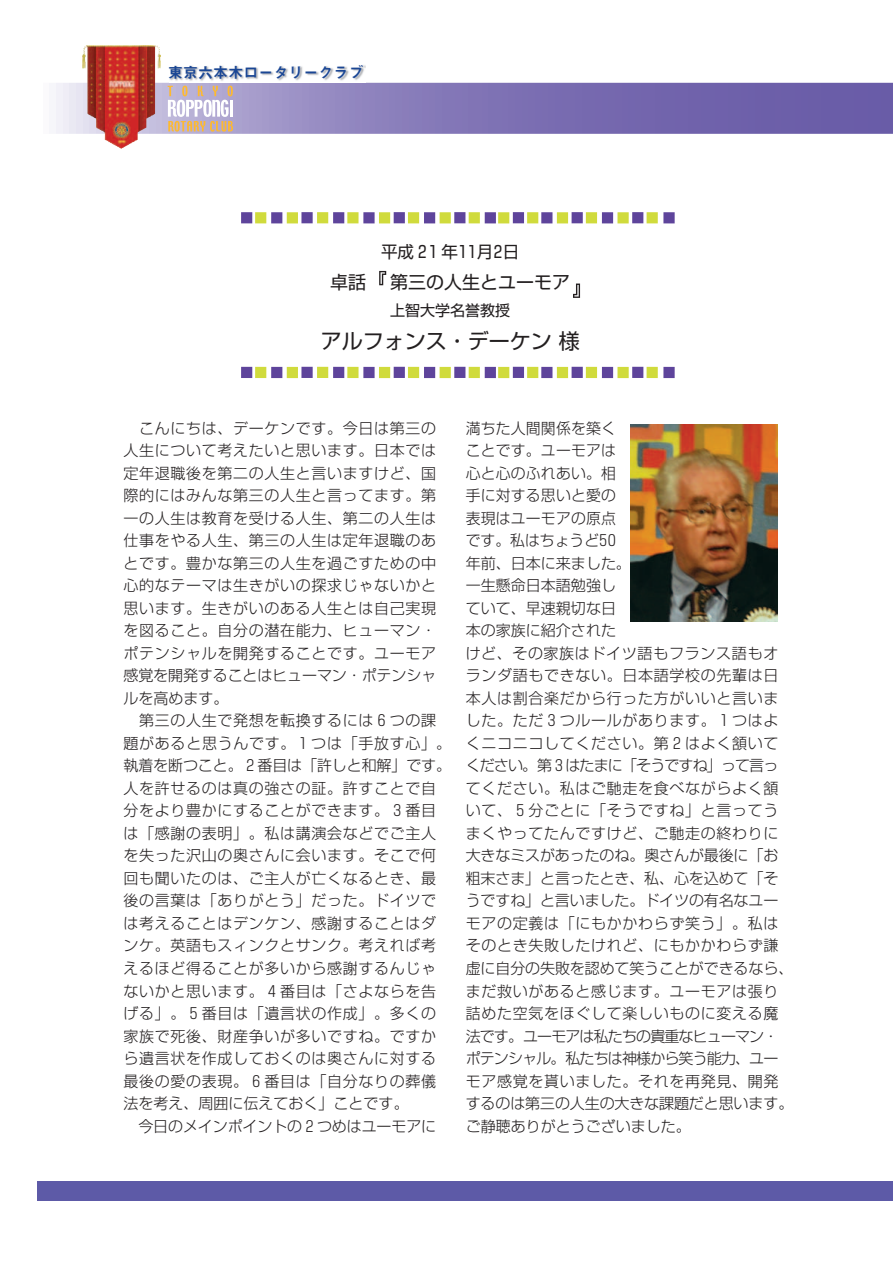
<style>
.page{position:relative;width:893px;height:1265px;background:#fff}
.page>*{position:absolute;margin:0;border:0;box-sizing:border-box;transform-origin:0 0}
.t1{font:21px "Shin Go";color:#231f20}
.t2{font:18px "Shin Go";color:#231f20}
.t3{font:16.5px "Shin Go";letter-spacing:-.21em;color:#231f20}
.t4{font:300 15px/22.5px "Shin Go";letter-spacing:.045em;color:#231f20}
.t5{font:300 15px/22.5px "Shin Go";letter-spacing:.015em;color:#231f20}
.t6{font:15px "Shin Go";color:#231f20}
.t7{font:14.85px "Midashi Go MB31";letter-spacing:.01em;color:#1a4694}
</style>
<div class="page">
<div style="left:38px;top:1181px;width:854px;height:19px;background:#5d5aa7"></div>
<img style="left:170px;top:65px;width:195px;height:16px">
<img style="left:82px;top:45px;width:79px;height:104px">
<svg style="left:56px;top:83px;width:836px;height:51px"></svg>
<svg style="left:379px;top:271px;width:7px;height:14px"></svg>
<svg style="left:573px;top:283px;width:7px;height:15px"></svg>
<div style="left:241px;top:212px;width:11px;height:11px;background:#5e449b"></div>
<div style="left:255px;top:212px;width:11px;height:11px;background:#d0db3c"></div>
<div style="left:271px;top:212px;width:11px;height:11px;background:#5e449b"></div>
<div style="left:287px;top:212px;width:11px;height:11px;background:#d0db3c"></div>
<div style="left:301px;top:212px;width:12px;height:11px;background:#5e449b"></div>
<div style="left:317px;top:212px;width:11px;height:11px;background:#d0db3c"></div>
<div style="left:333px;top:212px;width:11px;height:11px;background:#5e449b"></div>
<div style="left:347px;top:212px;width:11px;height:11px;background:#d0db3c"></div>
<div style="left:363px;top:212px;width:11px;height:11px;background:#5e449b"></div>
<div style="left:379px;top:212px;width:11px;height:11px;background:#d0db3c"></div>
<div style="left:393px;top:212px;width:12px;height:11px;background:#5e449b"></div>
<div style="left:408px;top:212px;width:11px;height:11px;background:#d0db3c"></div>
<div style="left:424px;top:212px;width:11px;height:11px;background:#5e449b"></div>
<div style="left:439px;top:212px;width:12px;height:11px;background:#d0db3c"></div>
<div style="left:454px;top:212px;width:11px;height:11px;background:#5e449b"></div>
<div style="left:468px;top:212px;width:12px;height:11px;background:#d0db3c"></div>
<div style="left:484px;top:212px;width:12px;height:11px;background:#5e449b"></div>
<div style="left:498px;top:212px;width:11px;height:11px;background:#d0db3c"></div>
<div style="left:513px;top:212px;width:11px;height:11px;background:#5e449b"></div>
<div style="left:527px;top:212px;width:11px;height:11px;background:#d0db3c"></div>
<div style="left:541px;top:212px;width:11px;height:11px;background:#5e449b"></div>
<div style="left:557px;top:212px;width:11px;height:11px;background:#d0db3c"></div>
<div style="left:571px;top:212px;width:11px;height:11px;background:#5e449b"></div>
<div style="left:586px;top:212px;width:11px;height:11px;background:#d0db3c"></div>
<div style="left:602px;top:212px;width:11px;height:11px;background:#5e449b"></div>
<div style="left:617px;top:212px;width:11px;height:11px;background:#d0db3c"></div>
<div style="left:632px;top:212px;width:11px;height:11px;background:#5e449b"></div>
<div style="left:646px;top:212px;width:11px;height:11px;background:#d0db3c"></div>
<div style="left:241px;top:367px;width:11px;height:11px;background:#5e449b"></div>
<div style="left:255px;top:367px;width:11px;height:11px;background:#d0db3c"></div>
<div style="left:271px;top:367px;width:11px;height:11px;background:#5e449b"></div>
<div style="left:287px;top:367px;width:11px;height:11px;background:#d0db3c"></div>
<div style="left:301px;top:367px;width:12px;height:11px;background:#5e449b"></div>
<div style="left:317px;top:367px;width:11px;height:11px;background:#d0db3c"></div>
<div style="left:333px;top:367px;width:11px;height:11px;background:#5e449b"></div>
<div style="left:347px;top:367px;width:11px;height:11px;background:#d0db3c"></div>
<div style="left:363px;top:367px;width:11px;height:11px;background:#5e449b"></div>
<div style="left:379px;top:367px;width:11px;height:11px;background:#d0db3c"></div>
<div style="left:393px;top:367px;width:12px;height:11px;background:#5e449b"></div>
<div style="left:408px;top:367px;width:11px;height:11px;background:#d0db3c"></div>
<div style="left:424px;top:367px;width:11px;height:11px;background:#5e449b"></div>
<div style="left:439px;top:367px;width:12px;height:11px;background:#d0db3c"></div>
<div style="left:454px;top:367px;width:11px;height:11px;background:#5e449b"></div>
<div style="left:468px;top:367px;width:12px;height:11px;background:#d0db3c"></div>
<div style="left:484px;top:367px;width:12px;height:11px;background:#5e449b"></div>
<div style="left:498px;top:367px;width:11px;height:11px;background:#d0db3c"></div>
<div style="left:513px;top:367px;width:11px;height:11px;background:#5e449b"></div>
<div style="left:527px;top:367px;width:11px;height:11px;background:#d0db3c"></div>
<div style="left:541px;top:367px;width:11px;height:11px;background:#5e449b"></div>
<div style="left:557px;top:367px;width:11px;height:11px;background:#d0db3c"></div>
<div style="left:571px;top:367px;width:11px;height:11px;background:#5e449b"></div>
<div style="left:586px;top:367px;width:11px;height:11px;background:#d0db3c"></div>
<div style="left:602px;top:367px;width:11px;height:11px;background:#5e449b"></div>
<div style="left:617px;top:367px;width:11px;height:11px;background:#d0db3c"></div>
<div style="left:632px;top:367px;width:11px;height:11px;background:#5e449b"></div>
<div style="left:646px;top:367px;width:11px;height:11px;background:#d0db3c"></div>
<div style="left:663px;top:212px;width:11px;height:11px;background:#5e449b"></div>
<div style="left:663px;top:367px;width:11px;height:11px;background:#5e449b"></div>
<img style="left:630px;top:425px;width:147px;height:196px">
<p class="t7" style="left:168px;top:67px;width:197px">東京六本木ロータリークラブ</p>
<p class="t3" style="left:381px;top:245px;width:140px">平成２１年１１月２日</p>
<p class="t2" style="left:330px;top:275px;width:241px">卓話　 第三の人生とユーモア</p>
<p class="t6" style="left:390px;top:305px;width:121px">上智大学名誉教授</p>
<h1 class="t1" style="left:321px;top:333px;width:260px">アルフォンス・デーケン 様</h1>
<p class="t4" style="left:123px;top:419px;width:329px">　こんにちは、デーケンです。今日は第三の人生について考えたいと思います。日本では定年退職後を第二の人生と言いますけど、国際的にはみんな第三の人生と言ってます。第一の人生は教育を受ける人生、第二の人生は仕事をやる人生、第三の人生は定年退職のあとです。豊かな第三の人生を過ごすための中心的なテーマは生きがいの探求じゃないかと思います。生きがいのある人生とは自己実現を図ること。自分の潜在能力、ヒューマン・ポテンシャルを開発することです。ユーモア感覚を開発することはヒューマン・ポテンシャルを高めます。<br>　第三の人生で発想を転換するには６つの課題があると思うんです。１つは「手放す心」。執着を断つこと。２番目は「許しと和解」です。人を許せるのは真の強さの証。許すことで自分をより豊かにすることができます。３番目は「感謝の表明」。私は講演会などでご主人を失った沢山の奥さんに会います。そこで何回も聞いたのは、ご主人が亡くなるとき、最後の言葉は「ありがとう」だった。ドイツでは考えることはデンケン、感謝することはダンケ。英語もスィンクとサンク。考えれば考えるほど得ることが多いから感謝するんじゃないかと思います。４番目は「さよならを告げる」。５番目は「遺言状の作成」。多くの家族で死後、財産争いが多いですね。ですから遺言状を作成しておくのは奥さんに対する最後の愛の表現。６番目は「自分なりの葬儀法を考え、周囲に伝えておく」ことです。<br>　今日のメインポイントの２つめはユーモアに</p>
<p class="t5" style="left:465px;top:419px;width:329px">満ちた人間関係を築く<br>ことです。ユーモアは<br>心と心のふれあい。相<br>手に対する思いと愛の<br>表現はユーモアの原点<br>です。私はちょうど５０<br>年前、日本に来ました。<br>一生懸命日本語勉強し<br>ていて、早速親切な日<br>本の家族に紹介された<br>けど、その家族はドイツ語もフランス語もオランダ語もできない。日本語学校の先輩は日本人は割合楽だから行った方がいいと言いました。ただ３つルールがあります。１つはよくニコニコしてください。第２はよく頷いてください。第３はたまに「そうですね」って言ってください。私はご馳走を食べながらよく頷いて、５分ごとに「そうですね」と言ってうまくやってたんですけど、ご馳走の終わりに大きなミスがあったのね。奥さんが最後に「お粗末さま」と言ったとき、私、心を込めて「そうですね」と言いました。ドイツの有名なユーモアの定義は「にもかかわらず笑う」。私はそのとき失敗したけれど、にもかかわらず謙虚に自分の失敗を認めて笑うことができるなら、まだ救いがあると感じます。ユーモアは張り詰めた空気をほぐして楽しいものに変える魔法です。ユーモアは私たちの貴重なヒューマン・ポテンシャル。私たちは神様から笑う能力、ユーモア感覚を貰いました。それを再発見、開発するのは第三の人生の大きな課題だと思います。ご静聴ありがとうございました。</p>
</div>
